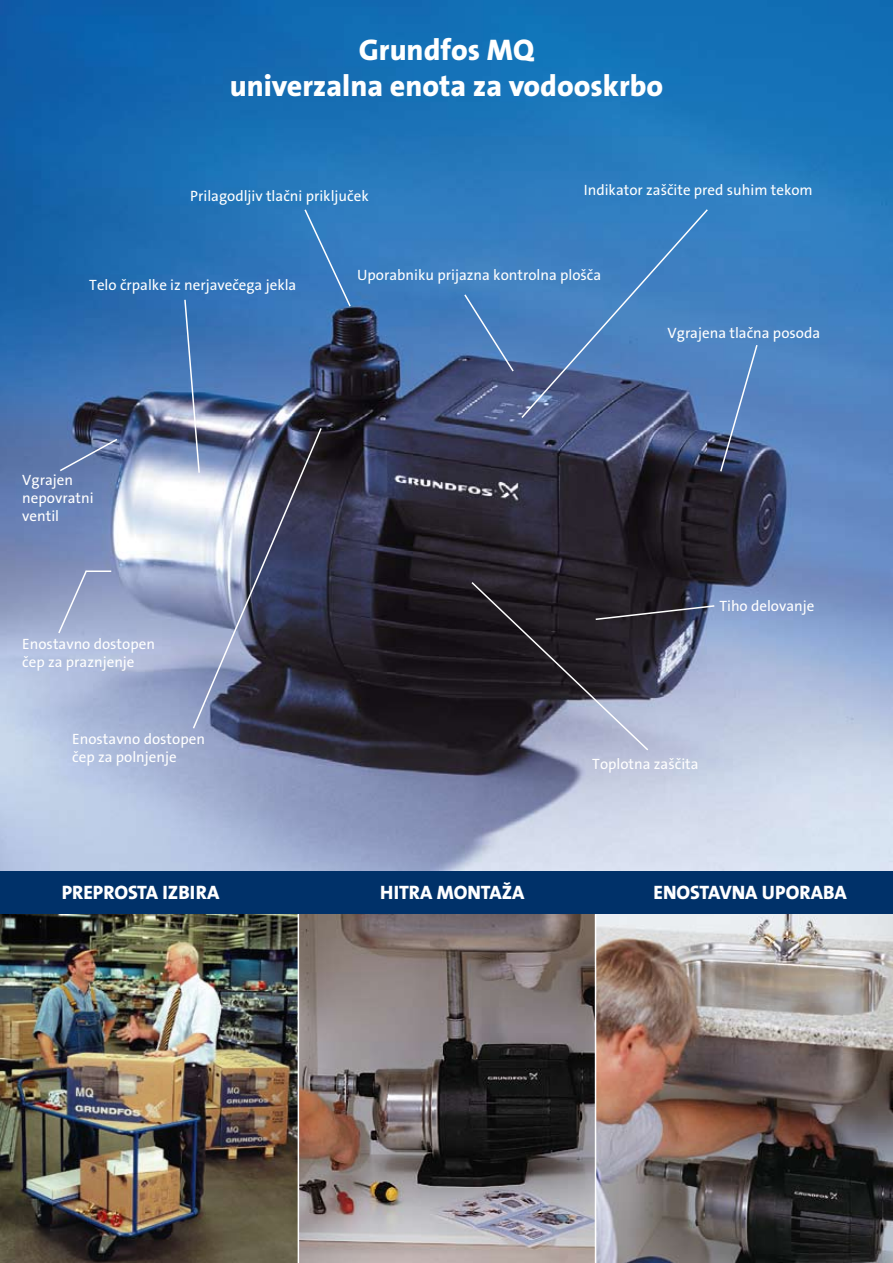
<style>
.page{position:relative;width:893px;height:1263px;background:#fff}
.page>*{position:absolute;margin:0;border:0;box-sizing:border-box;transform-origin:0 0}
.t1{font:30px/36px "The Sans Grundfos CE8 XB";color:#fff;text-align:center}
.t2{font:19.5px "The Sans Grundfos CE8 XB";color:#fff}
.t3{font:15px/18px "The Sans Grundfos CE5 R";color:#fff}
</style>
<div class="page">
<img style="left:596px;top:914px;width:297px;height:349px">
<img style="left:299px;top:914px;width:296px;height:349px">
<img style="left:0;top:914px;width:298px;height:349px">
<img style="left:0;top:0;width:893px;height:871px">
<svg style="left:719px;top:343px;width:40px;height:130px;background:#5579ad"></svg>
<svg style="left:463px;top:208px;width:246px;height:212px;background:#4678b3"></svg>
<svg style="left:183px;top:208px;width:169px;height:522px;background:#50678c"></svg>
<svg style="left:58px;top:437px;width:61px;height:36px;background:#6378a5"></svg>
<hr style="left:86px;top:570px;width:25px;height:2px;background:#fff">
<svg style="left:57px;top:569px;width:31px;height:66px;background:#98a4c8"></svg>
<svg style="left:470px;top:580px;width:246px;height:172px;background:#4e4e5c"></svg>
<div style="left:0;top:871px;width:893px;height:43px;background:#003169"></div>
<h1 class="t1" style="left:230px;top:32px;width:435px">Grundfos MQ<br>univerzalna enota za vodooskrbo</h1>
<p class="t3" style="left:190px;top:187px;width:180px">Prilagodljiv tlačni priključek</p>
<p class="t3" style="left:584px;top:181px;width:230px">Indikator zaščite pred suhim tekom</p>
<p class="t3" style="left:89px;top:277px;width:209px">Telo črpalke iz nerjavečega jekla</p>
<p class="t3" style="left:22px;top:471px;width:73px">Vgrajen nepovratni ventil</p>
<p class="t3" style="left:22px;top:635px;width:134px">Enostavno dostopen čep za praznjenje</p>
<p class="t3" style="left:72px;top:730px;width:134px">Enostavno dostopen čep za polnjenje</p>
<p class="t3" style="left:357px;top:266px;width:246px">Uporabniku prijazna kontrolna plošča</p>
<p class="t3" style="left:668px;top:324px;width:154px">Vgrajena tlačna posoda</p>
<p class="t3" style="left:719px;top:597px;width:97px">Tiho delovanje</p>
<p class="t3" style="left:592px;top:755px;width:108px">Toplotna zaščita</p>
<h2 class="t2" style="left:62px;top:881px;width:159px">PREPROSTA IZBIRA</h2>
<h2 class="t2" style="left:380px;top:881px;width:146px">HITRA MONTAŽA</h2>
<h2 class="t2" style="left:654px;top:881px;width:195px">ENOSTAVNA UPORABA</h2>
</div>
